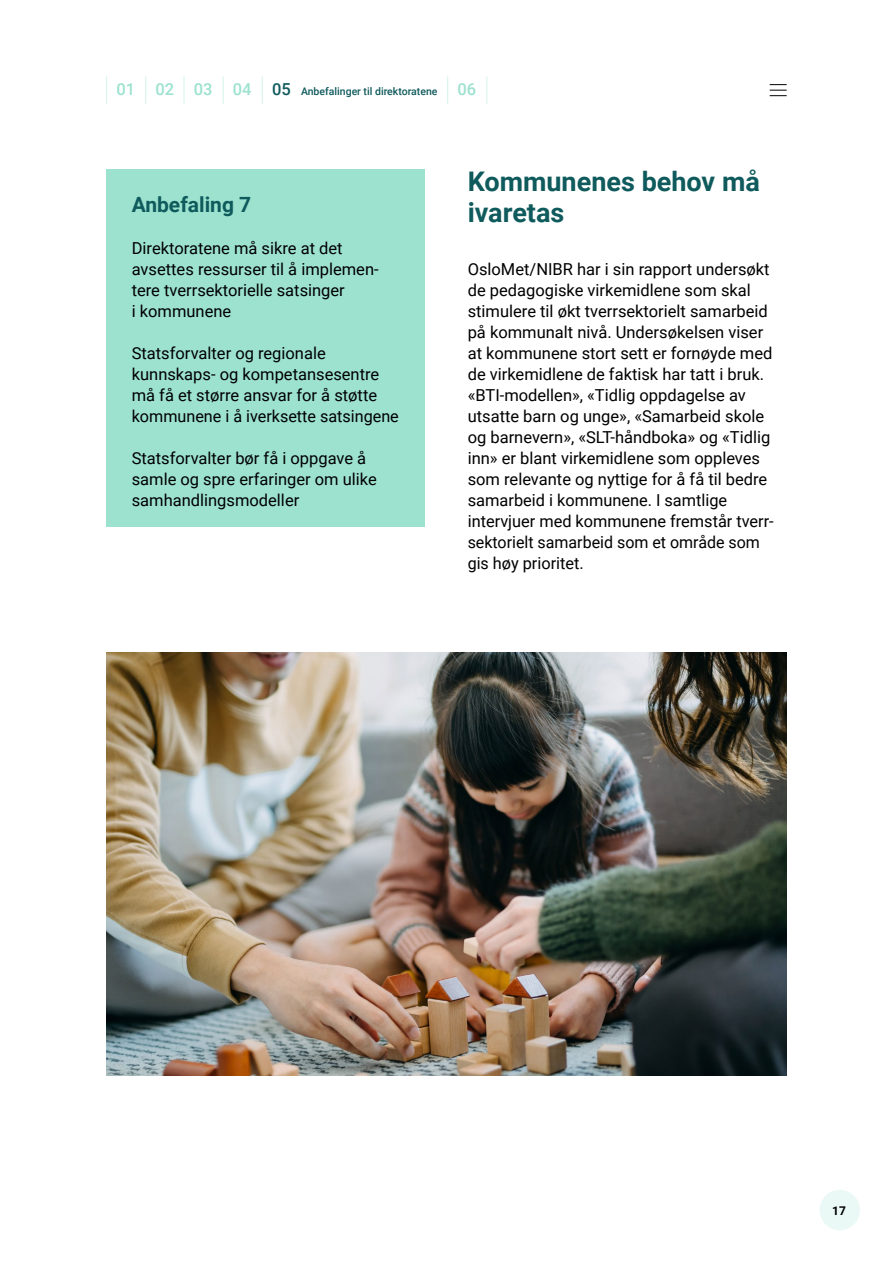
<style>
.page{position:relative;width:893px;height:1263px;background:#fff}
.page>*{position:absolute;margin:0;border:0;box-sizing:border-box;transform-origin:0 0}
.t1{font:700 27px/31.5px "Roboto";color:#0f5a5c}
.t2{font:700 21px "Roboto";color:#0f5a5c}
.t3{font:16.5px/21px "Roboto";color:#000}
.t4{font:700 12px "Roboto";color:#000}
.t5{font:500 10.5px "Roboto";color:#0f5a5c}
.s1{font-size:16.5px;color:#9ce2cf}
.s2{font-size:16.5px}
</style>
<div class="page">
<div style="left:820px;top:1190px;width:40px;height:40px;background:#eaf9f5;border-radius:50%"></div>
<div style="left:106px;top:170px;width:319px;height:357px;background:#9ce2cf"></div>
<img style="left:106px;top:653px;width:681px;height:423px">
<svg style="left:770px;top:84px;width:17px;height:12px"></svg>
<svg style="left:106px;top:77px;width:1px;height:27px"></svg>
<svg style="left:145px;top:77px;width:1px;height:27px"></svg>
<svg style="left:184px;top:77px;width:1px;height:27px"></svg>
<svg style="left:223px;top:77px;width:1px;height:27px"></svg>
<svg style="left:262px;top:77px;width:1px;height:27px"></svg>
<svg style="left:447px;top:77px;width:1px;height:27px"></svg>
<svg style="left:486px;top:77px;width:1px;height:27px"></svg>
<p class="t5" style="left:116px;top:84px;width:361px"><span class="s1">01 02 03 04</span> <span class="s2">05</span> Anbefalinger til direktoratene <span class="s1">06</span></p>
<p class="t2" style="left:132px;top:189px;width:121px">Anbefaling 7</p>
<p class="t3" style="left:132px;top:237px;width:248px">Direktoratene må sikre at det avsettes ressurser til å implemen&shy;tere tverrsektorielle satsinger<br>i kommunene</p>
<p class="t3" style="left:132px;top:342px;width:269px">Statsforvalter og regionale kunnskaps- og kompetansesentre må få et større ansvar for å støtte kommunene i å iverksette satsingene</p>
<p class="t3" style="left:132px;top:447px;width:247px">Statsforvalter bør få i oppgave å samle og spre erfaringer om ulike samhandlingsmodeller</p>
<h1 class="t1" style="left:468px;top:164px;width:294px">Kommunenes behov må ivaretas</h1>
<p class="t3" style="left:468px;top:258px;width:307px">OsloMet/NIBR har i sin rapport undersøkt de pedagogiske virkemidlene som skal stimulere til økt tverrsektorielt samarbeid på kommunalt nivå. Undersøkelsen viser at kommunene stort sett er fornøyde med de virkemidlene de faktisk har tatt i bruk. «BTI-modellen», «Tidlig oppdagelse av utsatte barn og unge», «Samarbeid skole og barnevern», «SLT-håndboka» og «Tidlig inn» er blant virkemidlene som oppleves som relevante og nyttige for å få til bedre samarbeid i kommunene. I samtlige intervjuer med kommunene fremstår tverr&shy;sektorielt samarbeid som et område som gis høy prioritet.</p>
<p class="t4" style="left:832px;top:1202px;width:15px">17</p>
</div>
